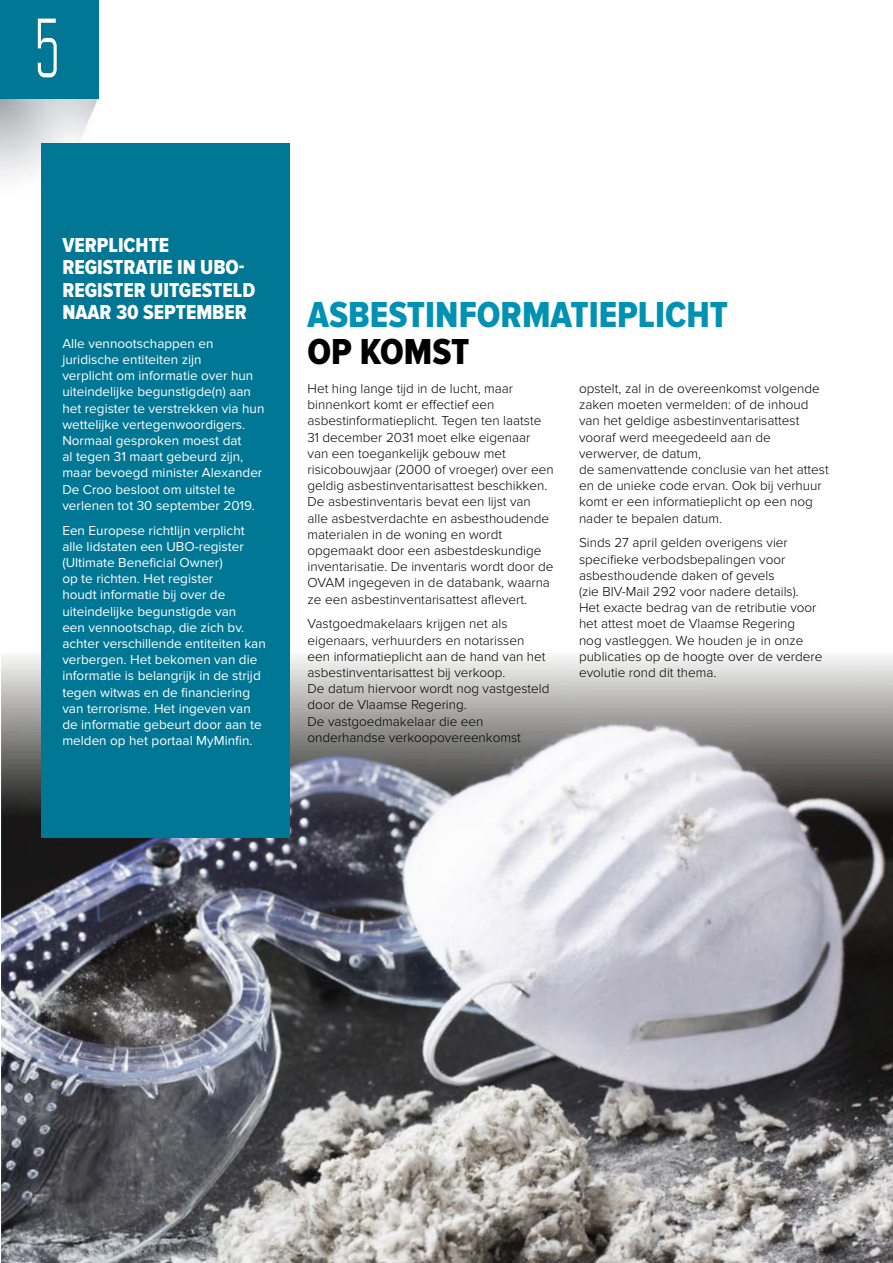
<style>
.page{position:relative;width:893px;height:1263px;background:#fff}
.page>*{position:absolute;margin:0;border:0;box-sizing:border-box;transform-origin:0 0}
.t1{font:300 84px "Refrigerator Deluxe";color:#fff;scale:.75 1}
.t2{font:37.5px "Proxima Nova Cond Extrabld";color:#0092b3}
.t3{font:37.5px "Proxima Nova Cond Extrabld";color:#000}
.t4{font:21px/22.2px "Proxima Nova Cond Extrabld";color:#fff}
.t5{font:300 13.5px/16.2px "Proxima Nova";color:#000}
.t6{font:13.5px/16.2px "Proxima Nova";color:#fff}
</style>
<div class="page">
<div style="left:0;top:0;width:99px;height:99px;background:#007795"></div>
<img style="left:1px;top:653px;width:892px;height:610px">
<div style="left:41px;top:143px;width:248px;height:695px;background:#007795"></div>
<h1 class="t1" style="left:34px;top:-1px;width:37px">5</h1>
<h3 class="t4" style="left:62px;top:235px;width:194px">VERPLICHTE<br>REGISTRATIE IN UBO-<br>REGISTER UITGESTELD<br>NAAR 30 SEPTEMBER</h3>
<p class="t6" style="left:62px;top:335px;width:204px">Alle vennootschappen en juridische entiteiten zijn<br>verplicht om informatie over hun uiteindelijke begunstigde(n) aan het register te verstrekken via hun wettelijke vertegenwoordigers.<br>Normaal gesproken moest dat<br>al tegen 31 maart gebeurd zijn, maar bevoegd minister Alexander<br>De Croo besloot om uitstel te verlenen tot 30 september 2019.</p>
<p class="t6" style="left:62px;top:522px;width:205px">Een Europese richtlijn verplicht alle lidstaten een UBO-register (Ultimate Beneficial Owner)<br>op te richten. Het register<br>houdt informatie bij over de uiteindelijke begunstigde van<br>een vennootschap, die zich bv. achter verschillende entiteiten kan verbergen. Het bekomen van die informatie is belangrijk in de strijd tegen witwas en de financiering van terrorisme. Het ingeven van de informatie gebeurt door aan te melden op het portaal MyMinfin.</p>
<h2 class="t2" style="left:308px;top:293px;width:422px">ASBESTINFORMATIEPLICHT</h2>
<h2 class="t3" style="left:308px;top:331px;width:163px">OP KOMST</h2>
<p class="t5" style="left:308px;top:381px;width:248px">Het hing lange tijd in de lucht, maar binnenkort komt er effectief een asbestinformatieplicht. Tegen ten laatste 31 december 2031 moet elke eigenaar van een toegankelijk gebouw met risicobouwjaar (2000 of vroeger) over een geldig asbestinventarisattest beschikken.<br>De asbestinventaris bevat een lijst van alle asbestverdachte en asbesthoudende materialen in de woning en wordt opgemaakt door een asbestdeskundige inventarisatie. De inventaris wordt door de OVAM ingegeven in de databank, waarna ze een asbestinventarisattest aflevert.</p>
<p class="t5" style="left:308px;top:616px;width:243px">Vastgoedmakelaars krijgen net als eigenaars, verhuurders en notarissen een informatieplicht aan de hand van het asbestinventarisattest bij verkoop.<br>De datum hiervoor wordt nog vastgesteld door de Vlaamse Regering.<br>De vastgoedmakelaar die een onderhandse verkoopovereenkomst</p>
<p class="t5" style="left:579px;top:381px;width:251px">opstelt, zal in de overeenkomst volgende zaken moeten vermelden: of de inhoud van het geldige asbestinventarisattest vooraf werd meegedeeld aan de verwerver, de datum,<br>de samenvattende conclusie van het attest en de unieke code ervan. Ook bij verhuur komt er een informatieplicht op een nog nader te bepalen datum.</p>
<p class="t5" style="left:579px;top:535px;width:245px">Sinds 27 april gelden overigens vier specifieke verbodsbepalingen voor asbesthoudende daken of gevels<br>(zie BIV-Mail 292 voor nadere details).<br>Het exacte bedrag van de retributie voor het attest moet de Vlaamse Regering<br>nog vastleggen. We houden je in onze publicaties op de hoogte over de verdere evolutie rond dit thema.</p>
</div>
